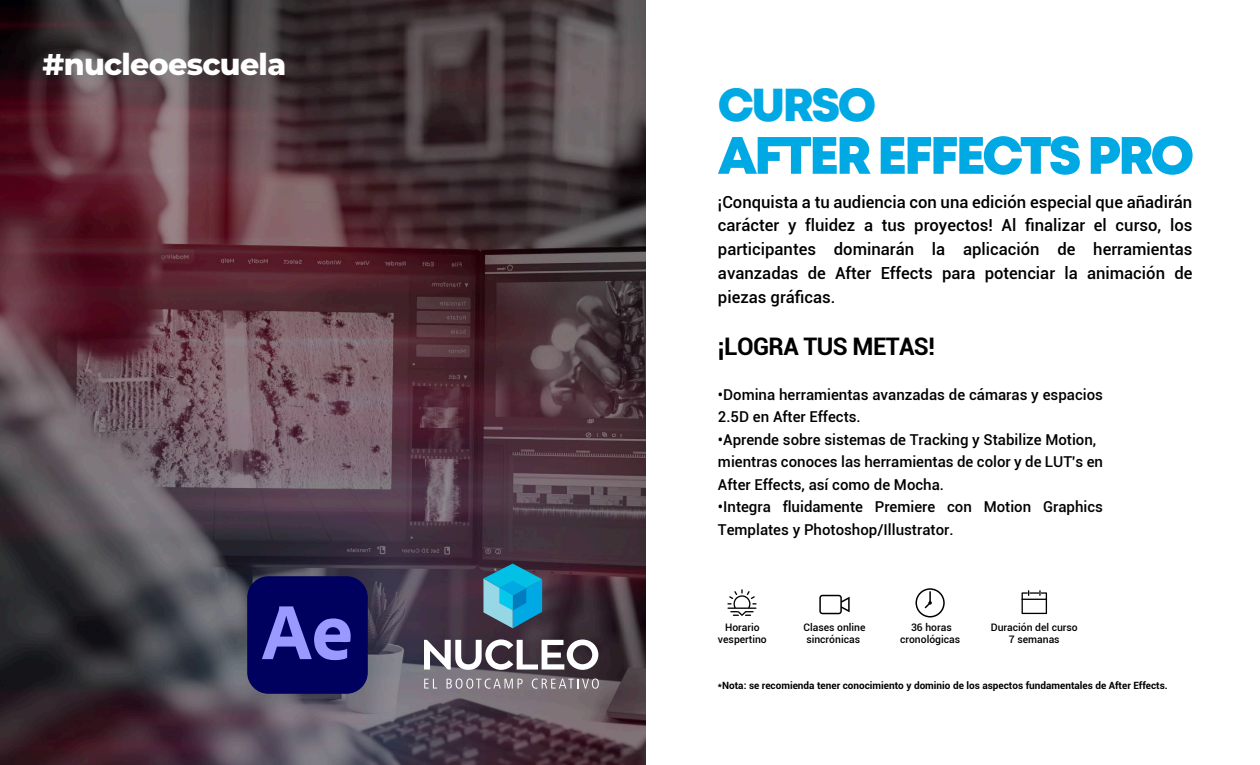
<style>
.page{position:relative;width:1260px;height:765px;background:#fff}
.page>*{position:absolute;margin:0;border:0;box-sizing:border-box;transform-origin:0 0}
.t1{font:52.5px "Mont Heavy DEMO";letter-spacing:-.055em;color:#00a9e3}
.t2{font:46.12px "Mont Heavy DEMO";letter-spacing:-.055em;color:#00a9e3}
.t3{font:800 30px "Montserrat";letter-spacing:-.02em;color:#fff}
.t4{font:700 24.25px "Roboto";letter-spacing:-.025em;color:#000}
.t5{font:500 16.62px/23.8px "Roboto";color:#000;text-align:justify}
.t6{font:500 15px/22.5px "Roboto";color:#000}
.t7{font:500 10.38px/12.4px "Roboto";color:#000;text-align:center}
.t8{font:700 10px "Roboto";color:#000}
</style>
<div class="page">
<img style="left:0;top:0;width:646px;height:765px">
<svg style="left:727px;top:589px;width:30px;height:27px"></svg>
<svg style="left:1022px;top:590px;width:25px;height:24px"></svg>
<svg style="left:819px;top:595px;width:31px;height:19px"></svg>
<svg style="left:915px;top:588px;width:30px;height:30px"></svg>
<div style="left:247px;top:576px;width:121px;height:118px;background:#00005f;border-radius:21px"></div>
<svg style="left:262px;top:606px;width:89px;height:54px"></svg>
<svg style="left:483px;top:564px;width:59px;height:64px;background:#2f97b9"></svg>
<svg style="left:424px;top:639px;width:174px;height:31px"></svg>
<svg style="left:424px;top:679px;width:13px;height:10px"></svg>
<svg style="left:447px;top:679px;width:76px;height:10px"></svg>
<svg style="left:532px;top:679px;width:67px;height:10px"></svg>
<h3 class="t3" style="left:43px;top:43px;width:245px">#nucleoescuela</h3>
<h2 class="t2" style="left:718px;top:79px;width:160px">CURSO</h2>
<h1 class="t1" style="left:718px;top:126px;width:478px">AFTER EFFECTS PRO</h1>
<p class="t5" style="left:718px;top:189px;width:476px">¡Conquista a tu audiencia con una edición especial que añadirán carácter y fluidez a tus proyectos! Al finalizar el curso, los participantes dominarán la aplicación de herramientas avanzadas de After Effects para potenciar la animación de piezas gráficas.</p>
<h3 class="t4" style="left:718px;top:329px;width:218px">¡LOGRA TUS METAS!</h3>
<p class="t6" style="left:718px;top:382px;width:387px">•Domina herramientas avanzadas de cámaras y espacios<br>2.5D en After Effects.</p>
<p class="t6" style="left:718px;top:427px;width:387px">•Aprende sobre sistemas de Tracking y Stabilize Motion, mientras conoces las herramientas de color y de LUT's en<br>After Effects, así como de Mocha.</p>
<p class="t6" style="left:718px;top:495px;width:387px">•Integra fluidamente Premiere con Motion Graphics<br>Templates y Photoshop/Illustrator.</p>
<p class="t7" style="left:718px;top:620px;width:50px">Horario vespertino</p>
<p class="t7" style="left:900px;top:620px;width:62px">36 horas cronológicas</p>
<p class="t7" style="left:991px;top:620px;width:89px">Duración del curso<br>7 semanas</p>
<p class="t7" style="left:803px;top:620px;width:64px;text-align:left">Clases online sincrónicas</p>
<p class="t8" style="left:718px;top:678px;width:451px">*Nota: se recomienda tener conocimiento y dominio de los aspectos fundamentales de After Effects.</p>
</div>
